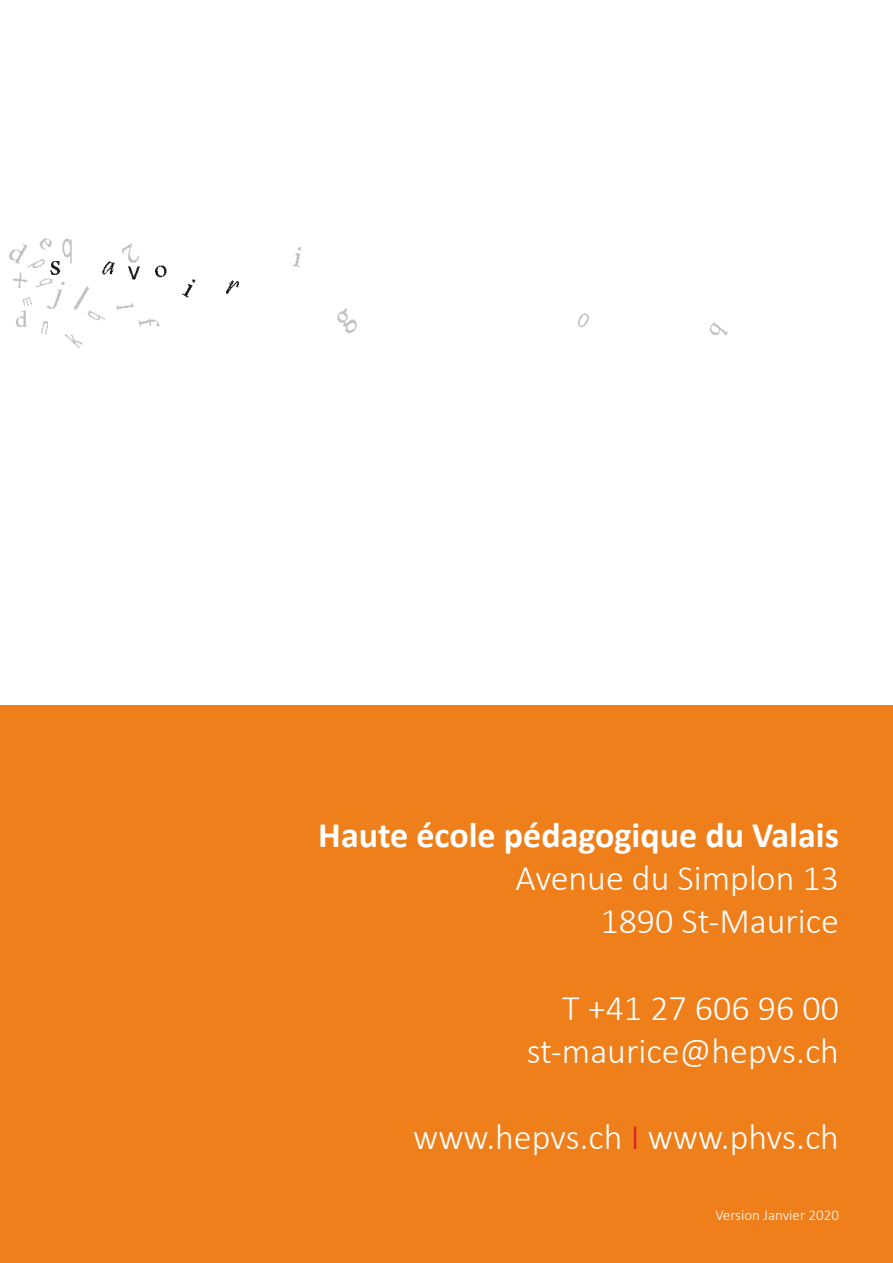
<style>
.page{position:relative;width:893px;height:1263px;background:#fff}
.page>*{position:absolute;margin:0;border:0;box-sizing:border-box;transform-origin:0 0}
.t1{font:300 36px "Calibri";color:#fff}
.t2{font:700 36px "Calibri";color:#fff}
.t3{font:300 15px "Calibri";color:#fff}
.s1{color:#d2202b}
</style>
<div class="page">
<div style="left:0;top:706px;width:893px;height:557px;background:#ef7f1a"></div>
<img style="left:10px;top:239px;width:718px;height:109px">
<p class="t2" style="left:318px;top:809px;width:522px">Haute école pédagogique du Valais</p>
<p class="t1" style="left:516px;top:856px;width:325px">Avenue du Simplon 13</p>
<p class="t1" style="left:600px;top:899px;width:240px">1890 St-Maurice</p>
<p class="t1" style="left:562px;top:985px;width:278px">T +41 27 606 96 00</p>
<p class="t1" style="left:527px;top:1028px;width:314px">st-maurice@hepvs.ch</p>
<p class="t1" style="left:413px;top:1115px;width:427px">www.hepvs.ch <span class="s1">I</span> www.phvs.ch</p>
<p class="t3" style="left:715px;top:1206px;width:125px">Version Janvier 2020</p>
</div>
